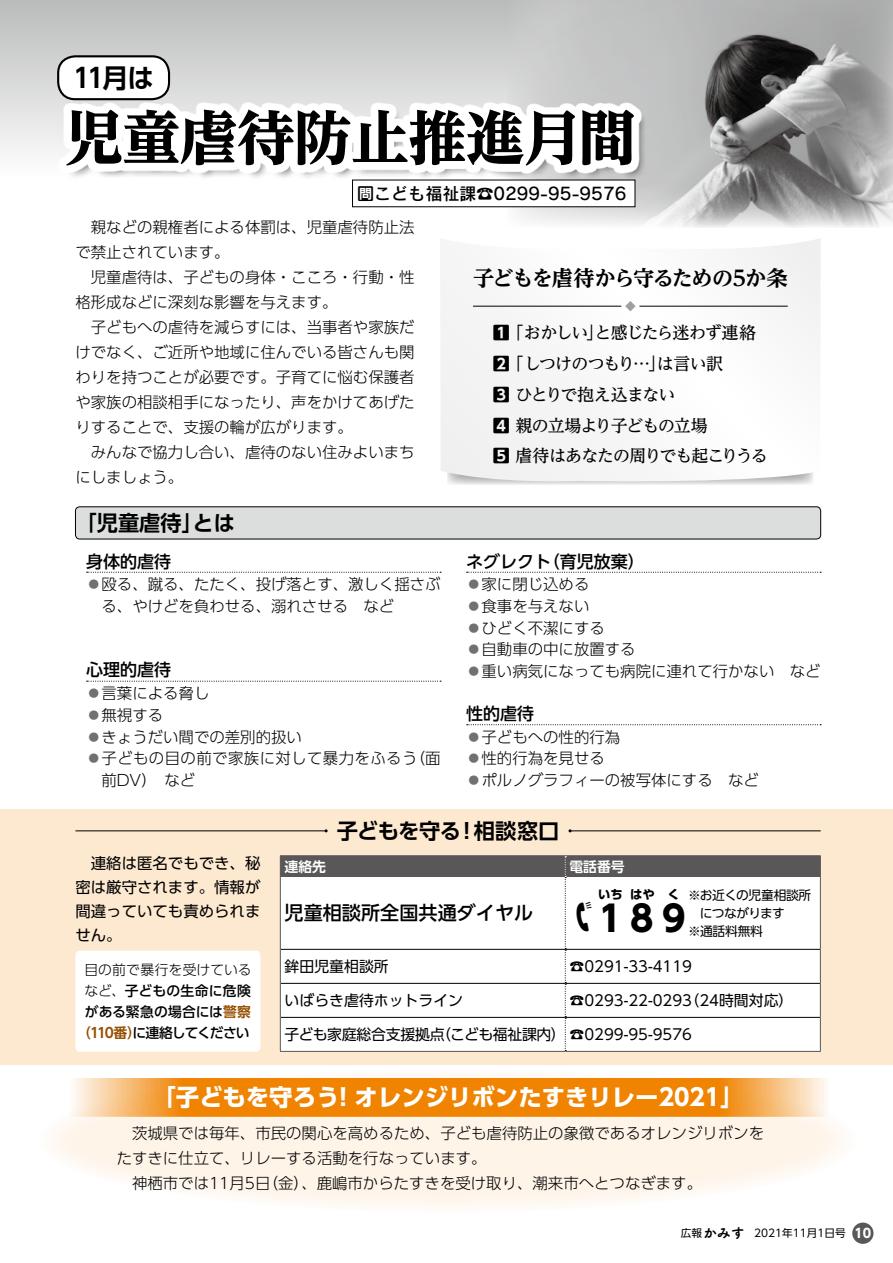
<style>
.page{position:relative;width:893px;height:1263px;background:#fff}
.page>*{position:absolute;margin:0;border:0;box-sizing:border-box;transform-origin:0 0}
.t1{font:800 58.5px "UD Reimin Pr 6";letter-spacing:-.02em;color:#000}
.t2{font:700 35.4px "UD Shin Go Pro";color:#000}
.t3{font:35.4px "FOT Kigou Tsushin A";color:#000}
.t4{font:700 26.55px "UD Shin Go Pr 6 De";color:#000}
.t5{font:700 23.4px "UD Shin Go Pr 6";color:#fff}
.t6{font:700 21.3px "UD Shin Go Pr 6 De";letter-spacing:-.005em;color:#000}
.t7{font:700 expanded 21.3px "UD Reimin Pr 6";letter-spacing:-.055em;color:#000}
.t8{font:500 19.2px "UD Shin Go Pr 6";color:#000}
.t9{font:500 16.95px/30.8px "UD Reimin Pr 6";letter-spacing:-.06em;color:#000}
.t10{font:500 16.95px "UD Shin Go Pro";color:#000}
.t11{font:16.95px "Rodin Pro DB";color:#000}
.t12{font:700 16.95px "UD Shin Go Pr 6";color:#000}
.t13{font:300 15.45px/25px "UD Shin Go Pro";color:#000}
.t14{font:15.45px/23.9px "UD Shin Go Pro";color:#000;text-align:justify}
.t15{font:300 15.45px/21.8px "UD Shin Go Pro";letter-spacing:.025em;color:#000}
.t16{font:14.85px "UD Shin Go Pr 6";color:#000}
.t17{font:14.85px "UD Shin Go Pr 6";letter-spacing:-.02em;color:#000}
.t18{font:500 13.8px/21.3px "UD Shin Go Pro";letter-spacing:-.005em;color:#000;text-align:center}
.t19{font:700 13.8px "UD Shin Go Pr 6 De";color:#fff}
.t20{font:13.8px "Tsuku A Rd Gothic Std E";color:#000}
.t21{font:700 13.8px "UD Shin Go Pro De";color:#964f00}
.t22{font:12.75px "UD Shin Go Pr 6";letter-spacing:-.03em;color:#000}
.t23{font:12.75px "UD Shin Go Pr 6";letter-spacing:-.05em;color:#000}
.t24{font:700 12.75px "UD Shin Go Pro";color:#fff}
.t25{font:700 12.3px "UD Shin Go Pro";color:#000}
.t26{font:10.65px "UD Shin Go Pro";color:#000}
.s1{color:#727171}
.s2{font-family:"UD Shin Go Pr 6";font-weight:700}
.s3{font-weight:300}
.s4{font-family:"UD Shin Go Pro De";font-weight:700;color:#964f00}
.s5{font-family:"UD Shin Go Pr 6";font-size:10.65px}
</style>
<div class="page">
<div style="left:38px;top:1068px;width:820px;height:145px;background:#fef4e8;border-radius:50%"></div>
<div style="left:0;top:0;width:893px;height:176px;background:linear-gradient(to bottom,#b9baba,#fdfdfd)"></div>
<img style="left:506px;top:0;width:387px;height:227px">
<div style="left:352px;top:180px;width:283px;height:27px;background:#fff"></div>
<div style="left:65px;top:108px;width:583px;height:72px;background:#000;opacity:.75"></div>
<div style="left:59px;top:102px;width:582px;height:71px;background:#fff"></div>
<div style="left:58px;top:56px;width:111px;height:43px;background:#fff;border-radius:17px"></div>
<div style="left:57px;top:55px;width:113px;height:45px;border:2px solid #000;border-radius:17px"></div>
<svg style="left:67px;top:1078px;width:762px;height:39px;background:#f29525"></svg>
<div style="left:75px;top:507px;width:746px;height:32px;background:#dcdddd;border-radius:4px"></div>
<div style="left:75px;top:506px;width:746px;height:33px;border:1px solid #000;border-radius:4px"></div>
<svg style="left:87px;top:572px;width:354px;height:1px"></svg>
<svg style="left:87px;top:681px;width:354px;height:1px"></svg>
<svg style="left:467px;top:572px;width:354px;height:1px"></svg>
<svg style="left:467px;top:724px;width:354px;height:1px"></svg>
<svg style="left:441px;top:239px;width:380px;height:245px"></svg>
<svg style="left:625px;top:301px;width:11px;height:10px"></svg>
<hr style="left:639px;top:306px;width:149px;height:1px;background:#000">
<hr style="left:473px;top:306px;width:148px;height:1px;background:#000">
<div style="left:0;top:809px;width:893px;height:255px;background:#fde8d0"></div>
<hr style="left:280px;top:855px;width:285px;height:1px;background:#595757">
<hr style="left:565px;top:855px;width:256px;height:1px;background:#595757">
<hr style="left:280px;top:1051px;width:285px;height:1px;background:#595757">
<hr style="left:565px;top:1051px;width:256px;height:1px;background:#595757">
<div style="left:75px;top:950px;width:185px;height:102px;background:#fff;border-radius:4px"></div>
<hr style="left:75px;top:830px;width:251px;height:1px;background:#000">
<hr style="left:570px;top:830px;width:251px;height:1px;background:#000">
<div style="left:852px;top:1222px;width:21px;height:22px;background:#595757;border-radius:50%"></div>
<svg style="left:280px;top:856px;width:541px;height:195px;background:#e8e8e8"></svg>
<h3 class="t4" style="left:73px;top:56px;width:82px">11月は</h3>
<h1 class="t1" style="left:65px;top:89px;width:573px">児童虐待防止推進月間</h1>
<p class="t11" style="left:357px;top:182px;width:271px">問こども福祉課☎0299-95-9576</p>
<p class="t13" style="left:75px;top:214px;width:341px">　親などの親権者による体罰は、児童虐待防止法で禁止されています。<br>　児童虐待は、子どもの身体・こころ・行動・性格形成などに深刻な影響を与えます。<br>　子どもへの虐待を減らすには、当事者や家族だけでなく、ご近所や地域に住んでいる皆さんも関わりを持つことが必要です。子育てに悩む保護者や家族の相談相手になったり、声をかけてあげたりすることで、支援の輪が広がります。<br>　みんなで協力し合い、虐待のない住みよいまちにしましょう。</p>
<h3 class="t6" style="left:75px;top:506px;width:129px">「児童虐待」</h3>
<p class="t10" style="left:86px;top:547px;width:87px">身体的虐待</p>
<p class="t13" style="left:102px;top:573px;width:341px;line-height:21.8px;text-indent:-15px"><span class="s1">◦</span>殴る、蹴る、たたく、投げ落とす、激しく揺さぶる、やけどを負わせる、溺れさせる　など</p>
<h3 class="t6" style="left:192px;top:506px;width:44px">とは</h3>
<p class="t10" style="left:86px;top:656px;width:87px">心理的虐待</p>
<p class="t13" style="left:86px;top:682px;width:217px;line-height:21.8px"><span class="s1">◦</span>言葉による脅し<br><span class="s1">◦</span>無視する<br><span class="s1">◦</span>きょうだい間での差別的扱い</p>
<p class="t15" style="left:102px;top:747px;width:317px;text-indent:-15px"><span class="s1">◦</span>子どもの目の前で家族に対して暴力をふるう前DV）　など</p>
<p class="t13" style="left:410px;top:745px;width:32px">（面</p>
<h3 class="t7" style="left:473px;top:260px;width:316px">子どもを虐待から守るための5か条</h3>
<p class="t12" style="left:493px;top:319px;width:19px">1</p>
<p class="t9" style="left:507px;top:317px;width:251px">「おかしいと感じたら迷わず連絡</p>
<p class="t9" style="left:586px;top:317px;width:19px">」</p>
<p class="t9" style="left:507px;top:348px;width:160px">「しつけのつもり…」</p>
<p class="t9" style="left:657px;top:348px;width:68px">は言い訳</p>
<p class="t12" style="left:493px;top:350px;width:19px">2</p>
<p class="t9" style="left:493px;top:378px;width:277px"><span class="s2">3</span> ひとりで抱え込まない<br><span class="s2">4</span> 親の立場より子どもの立場<br><span class="s2">5</span> 虐待はあなたの周りでも起こりうる</p>
<p class="t10" style="left:466px;top:547px;width:87px">ネグレクト</p>
<p class="t13" style="left:466px;top:573px;width:356px;line-height:21.8px"><span class="s1">◦</span>家に閉じ込める<br><span class="s1">◦</span>食事を与えない<br><span class="s1">◦</span>ひどく不潔にする<br><span class="s1">◦</span>自動車の中に放置する<br><span class="s1">◦</span>重い病気になっても病院に連れて行かない　など</p>
<p class="t10" style="left:466px;top:700px;width:70px">性的虐待</p>
<p class="t13" style="left:466px;top:725px;width:294px;line-height:21.8px"><span class="s1">◦</span>子どもへの性的行為<br><span class="s1">◦</span>性的行為を見せる<br><span class="s1">◦</span>ポルノグラフィーの被写体にする　など</p>
<p class="t10" style="left:543px;top:547px;width:104px">（育児放棄(</p>
<p class="t14" style="left:75px;top:851px;width:186px">　連絡は匿名でもでき、秘密は厳守されます。情報が間違っていても責められません。</p>
<p class="t18" style="left:77px;top:958px;width:176px"><span class="s3">目の前で暴行を受けているなど、</span>子どもの生命に危険がある緊急の場合には<span class="s4">警察（110番</span>に連絡してください</p>
<p class="t21" style="left:127px;top:1022px;width:15px">）</p>
<h3 class="t6" style="left:337px;top:813px;width:126px">子どもを守る</h3>
<h3 class="t6" style="left:474px;top:813px;width:87px">相談窓口</h3>
<h3 class="t6" style="left:456px;top:813px;width:23px">！</h3>
<p class="t19" style="left:285px;top:855px;width:43px">連絡先</p>
<p class="t8" style="left:285px;top:897px;width:250px">児童相談所全国共通ダイヤル</p>
<p class="t16" style="left:285px;top:954px;width:106px">鉾田児童相談所</p>
<p class="t19" style="left:569px;top:855px;width:57px">電話番号</p>
<p class="t25" style="left:630px;top:884px;width:26px">はや</p>
<p class="t25" style="left:668px;top:884px;width:14px">く</p>
<p class="t22" style="left:688px;top:885px;width:125px">※お近くの児童相談所</p>
<p class="t23" style="left:700px;top:903px;width:87px">につながります</p>
<p class="t22" style="left:688px;top:921px;width:76px">※通話料無料</p>
<p class="t16" style="left:569px;top:954px;width:124px">☎0291-33-4119</p>
<p class="t25" style="left:598px;top:884px;width:26px">いち</p>
<h2 class="t3" style="left:566px;top:899px;width:37px">=</h2>
<h2 class="t2" style="left:593px;top:890px;width:94px">１89</h2>
<p class="t16" style="left:285px;top:988px;width:180px">いばらき虐待ホットライン</p>
<p class="t16" style="left:436px;top:1022px;width:257px">（こども福祉課内( ☎0299-95-9576</p>
<p class="t16" style="left:684px;top:988px;width:110px">（24時間対応(</p>
<p class="t16" style="left:569px;top:988px;width:124px">☎0293-22-0293</p>
<p class="t17" style="left:284px;top:1022px;width:162px">子ども家庭総合支援拠点</p>
<h3 class="t5" style="left:152px;top:1078px;width:593px">「子どもを守ろう! オレンジリボンたすきリレー2021「</h3>
<p class="t13" style="left:117px;top:1120px;width:649px">　茨城県では毎年、市民の関心を高めるため、子ども虐待防止の象徴であるオレンジリボンをたすきに仕立て、リレーする活動を行なっています。<br>　神栖市では11月5 （日金）、鹿嶋市からたすきを受け取り、潮来市へとつなぎます。</p>
<p class="t20" style="left:681px;top:1222px;width:65px"><span class="s5">広報</span>かみす</p>
<p class="t26" style="left:754px;top:1224px;width:93px">2021年11月1日号</p>
<p class="t24" style="left:854px;top:1223px;width:18px">10</p>
</div>
